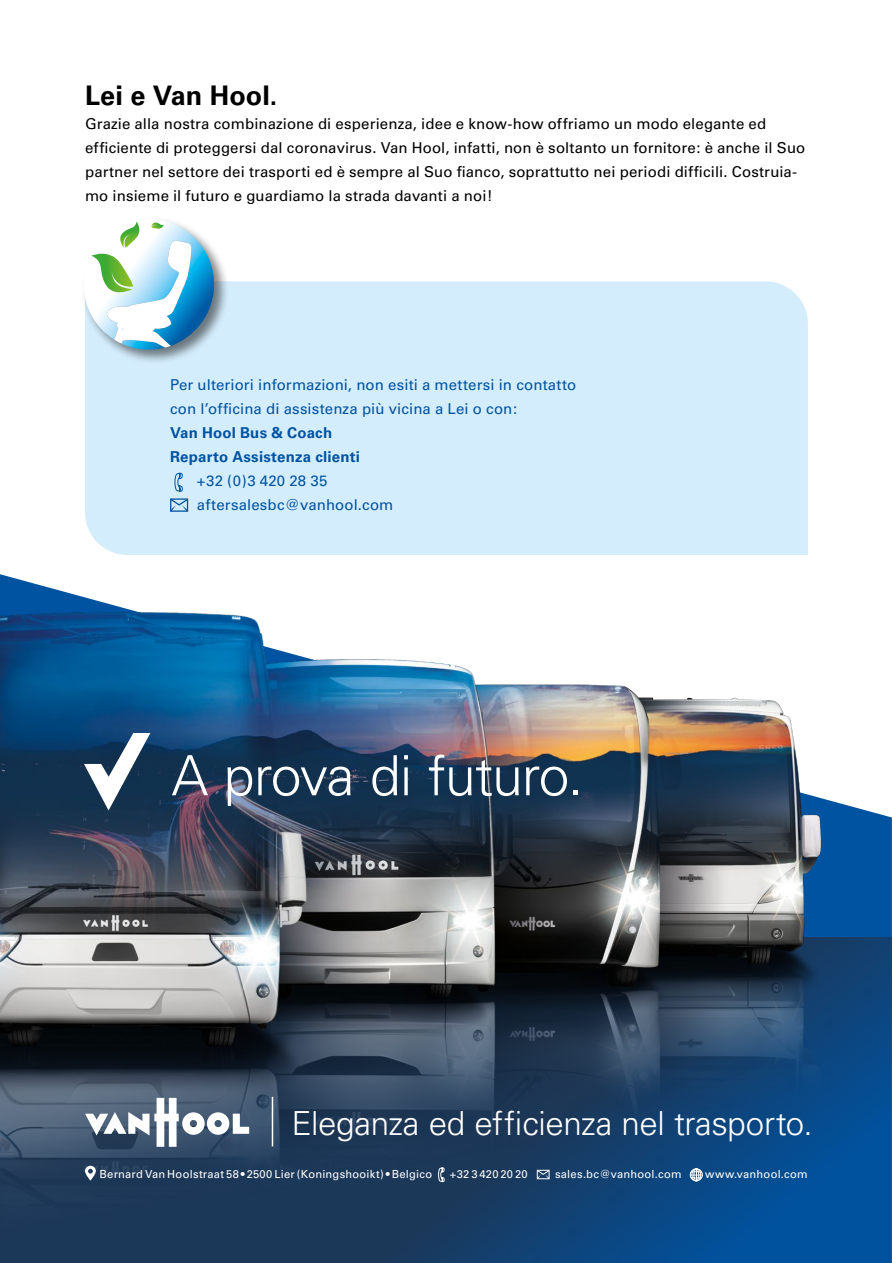
<style>
.page{position:relative;width:893px;height:1263px;background:#fff}
.page>*{position:absolute;margin:0;border:0;box-sizing:border-box;transform-origin:0 0}
.t1{font:300 55.5px "Univers";letter-spacing:-.02em;color:#fff}
.t2{font:300 33.15px "Univers";letter-spacing:-.015em;color:#fff}
.t3{font:700 27px "Univers";color:#000}
.t4{font:15px/24px "Univers";letter-spacing:.005em;color:#000}
.t5{font:15px/24px "Univers";letter-spacing:.01em;color:#0053a1}
.t6{font:700 15px/24px "Univers";letter-spacing:.01em;color:#0053a1}
.t7{font:11.1px "Univers";letter-spacing:.02em;color:#fff}
</style>
<div class="page">
<svg style="left:858px;top:808px;width:34px;height:130px;background:#0a59a4"></svg>
<div style="left:0;top:938px;width:892px;height:325px;background:linear-gradient(to bottom,#114173,#0057ab)"></div>
<img style="left:0;top:574px;width:858px;height:689px">
<svg style="left:84px;top:733px;width:66px;height:77px"></svg>
<svg style="left:85px;top:1098px;width:164px;height:49px"></svg>
<hr style="left:272px;top:1097px;width:1px;height:49px;background:#fff">
<div style="left:85px;top:281px;width:723px;height:274px;background:#d4edfc"></div>
<svg style="left:169px;top:465px;width:20px;height:47px"></svg>
<div style="left:81px;top:216px;width:148px;height:149px;background:#000;opacity:.5"></div>
<svg style="left:84px;top:219px;width:130px;height:130px"></svg>
<svg style="left:536px;top:1169px;width:14px;height:10px"></svg>
<div style="left:690px;top:1168px;width:13px;height:13px;border:1px solid #fff;border-radius:50%"></div>
<svg style="left:690px;top:1168px;width:12px;height:13px"></svg>
<svg style="left:85px;top:1166px;width:11px;height:15px"></svg>
<svg style="left:438px;top:1167px;width:7px;height:19px"></svg>
<h3 class="t3" style="left:85px;top:80px;width:194px">Lei e Van Hool.</h3>
<p class="t4" style="left:85px;top:112px;width:722px">Grazie alla nostra combinazione di esperienza, idee e know-how offriamo un modo elegante ed efficiente di proteggersi dal coronavirus. Van Hool, infatti, non è soltanto un fornitore: è anche il Suo partner nel settore dei trasporti ed è sempre al Suo fianco, soprattutto nei periodi difficili. Costruia&shy;mo insieme il futuro e guardiamo la strada davanti a noi!</p>
<p class="t5" style="left:170px;top:372px;width:408px">Per ulteriori informazioni, non esiti a mettersi in contatto con l’officina di assistenza più vicina a Lei o con:</p>
<p class="t6" style="left:170px;top:420px;width:192px">Van Hool Bus &amp; Coach<br>Reparto Assistenza clienti</p>
<p class="t5" style="left:197px;top:468px;width:198px">+32 (0)3 420 28 35 aftersalesbc@vanhool.com</p>
<h1 class="t1" style="left:171px;top:742px;width:413px">A prova di futuro.</h1>
<h2 class="t2" style="left:292px;top:1103px;width:523px">Eleganza ed efficienza nel trasporto.</h2>
<p class="t7" style="left:100px;top:1167px;width:334px">Bernard Van Hoolstraat 58 • 2500 Lier (Koningshooikt) • Belgico</p>
<p class="t7" style="left:450px;top:1167px;width:80px">+32 3 420 20 20</p>
<p class="t7" style="left:555px;top:1167px;width:128px">sales.bc@vanhool.com</p>
<p class="t7" style="left:705px;top:1167px;width:104px">www.vanhool.com</p>
</div>
